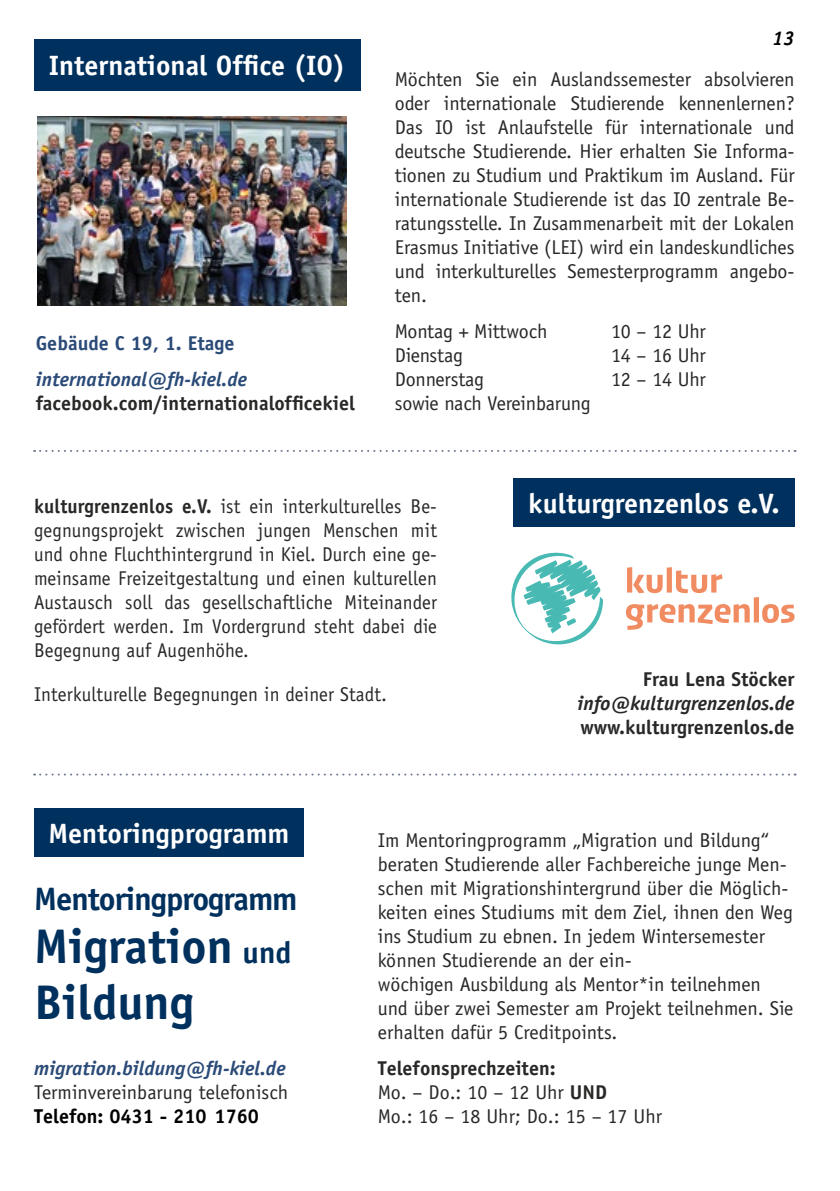
<style>
.page{position:relative;width:840px;height:1191px;background:#fff}
.page>*{position:absolute;margin:0;border:0;box-sizing:border-box;transform-origin:0 0}
.t1{font:700 48.8px/56.6px "Officina Sans Std";color:#00305d}
.t2{font:700 32.4px "Officina Sans Std";letter-spacing:-.03em;color:#00305d}
.t3{font:700 28px "Officina Sans Std";color:#fff}
.t4{font:20px/24px "Officina Sans Std";color:#282827}
.t5{font:20px/24px "Officina Sans Std";color:#282827;text-align:justify;scale:.95 1}
.t6{font:700 20px "Officina Sans Std";color:#282827}
.t7{font:italic 700 20px "Officina Sans Std";color:#2a4a77}
.t8{font:italic 700 20px "Officina Sans Std";color:#282827}
.t9{font:700 20px "Officina Sans Std";color:#000}
.t10{font:700 20px "Officina Sans Std";color:#2a4a77}
.t11{font:italic 700 20px "Officina Sans Std";color:#000}
.s1{font-weight:700}
.s2{font-size:30.6px}
</style>
<div class="page">
<div style="left:513px;top:478px;width:281px;height:49px;background:#00305d"></div>
<svg style="left:34px;top:773px;width:761px;height:2px"></svg>
<svg style="left:34px;top:450px;width:761px;height:2px"></svg>
<div style="left:34px;top:40px;width:326px;height:51px;background:#00305d"></div>
<img style="left:37px;top:116px;width:310px;height:189px">
<div style="left:626px;top:567px;width:6px;height:25px;background:#f18b61"></div>
<svg style="left:632px;top:575px;width:30px;height:18px"></svg>
<div style="left:666px;top:567px;width:5px;height:25px;background:#f18b61"></div>
<svg style="left:676px;top:570px;width:46px;height:23px"></svg>
<svg style="left:626px;top:604px;width:123px;height:26px"></svg>
<div style="left:753px;top:597px;width:5px;height:25px;background:#f18b61"></div>
<svg style="left:762px;top:604px;width:32px;height:19px"></svg>
<svg style="left:511px;top:553px;width:91px;height:91px"></svg>
<div style="left:34px;top:807px;width:269px;height:49px;background:#00305d"></div>
<p class="t3" style="left:49px;top:48px;width:298px">International Office (IO)</p>
<p class="t10" style="left:36px;top:331px;width:200px">Gebäude C 19, 1. Etage</p>
<p class="t7" style="left:36px;top:367px;width:213px">international@fh-kiel.de</p>
<p class="t6" style="left:36px;top:391px;width:320px">facebook.com/internationalofficekiel</p>
<p class="t11" style="left:771px;top:26px;width:24px">13</p>
<p class="t4" style="left:394px;top:67px;width:401px;text-align:justify">Möchten Sie ein Auslandssemester absolvieren oder internationale Studierende kennenlernen?<br>Das IO ist Anlaufstelle für internationale und deutsche Studierende. Hier erhalten Sie Informa&shy;tionen zu Studium und Praktikum im Ausland. Für internationale Studierende ist das IO zentrale Be&shy;ratungsstelle. In Zusammenarbeit mit der Lokalen Erasmus Initiative (LEI) wird ein landeskundliches und interkulturelles Semesterprogramm angebo&shy;ten.</p>
<p class="t4" style="left:394px;top:319px;width:154px">Montag + Mittwoch</p>
<p class="t4" style="left:610px;top:319px;width:96px">10 – 12 Uhr</p>
<p class="t4" style="left:394px;top:343px;width:70px">Dienstag</p>
<p class="t4" style="left:610px;top:343px;width:96px">14 – 16 Uhr</p>
<p class="t4" style="left:394px;top:367px;width:91px">Donnerstag</p>
<p class="t4" style="left:610px;top:367px;width:96px">12 – 14 Uhr</p>
<p class="t4" style="left:394px;top:391px;width:197px">sowie nach Vereinbarung</p>
<p class="t5" style="left:34px;top:494px;width:425px"><span class="s1">kulturgrenzenlos e.V.</span> ist ein interkulturelles Be&shy;gegnungsprojekt zwischen jungen Menschen mit und ohne Fluchthintergrund in Kiel. Durch eine ge&shy;meinsame Freizeitgestaltung und einen kulturellen Austausch soll das gesellschaftliche Miteinander gefördert werden. Im Vordergrund steht dabei die Begegnung auf Augenhöhe.</p>
<p class="t5" style="left:34px;top:682px;width:373px">Interkulturelle Begegnungen in deiner Stadt.</p>
<p class="t3" style="left:528px;top:486px;width:253px">kulturgrenzenlos e.V.</p>
<p class="t6" style="left:642px;top:667px;width:153px">Frau Lena Stöcker</p>
<p class="t8" style="left:577px;top:691px;width:218px">info@kulturgrenzenlos.de</p>
<p class="t6" style="left:580px;top:715px;width:215px">www.kulturgrenzenlos.de</p>
<p class="t3" style="left:48px;top:815px;width:242px">Mentoringprogramm</p>
<p class="t2" style="left:34px;top:878px;width:265px">Mentoringprogramm</p>
<p class="t1" style="left:34px;top:917px;width:259px">Migration <span class="s2">und<br></span>Bildung</p>
<p class="t7" style="left:34px;top:1056px;width:253px">migration.bildung@fh-kiel.de</p>
<p class="t4" style="left:34px;top:1080px;width:255px">Terminvereinbarung telefonisch</p>
<p class="t9" style="left:34px;top:1104px;width:226px">Telefon: 0431 - 210 1760</p>
<p class="t4" style="left:377px;top:828px;width:417px">Im Mentoringprogramm „Migration und Bildung“ beraten Studierende aller Fachbereiche junge Men&shy;schen mit Migrationshintergrund über die Möglich&shy;keiten eines Studiums mit dem Ziel, ihnen den Weg ins Studium zu ebnen. In jedem Wintersemester können Studierende an der ein-<br>wöchigen Ausbildung als Mentor*in teilnehmen und über zwei Semester am Projekt teilnehmen. Sie erhalten dafür 5 Creditpoints.</p>
<p class="t4" style="left:377px;top:1056px;width:286px"><span class="s1">Telefonsprechzeiten:<br></span>Mo. – Do.: 10 – 12 Uhr <span class="s1">UND<br></span>Mo.: 16 – 18 Uhr; Do.: 15 – 17 Uhr</p>
</div>
